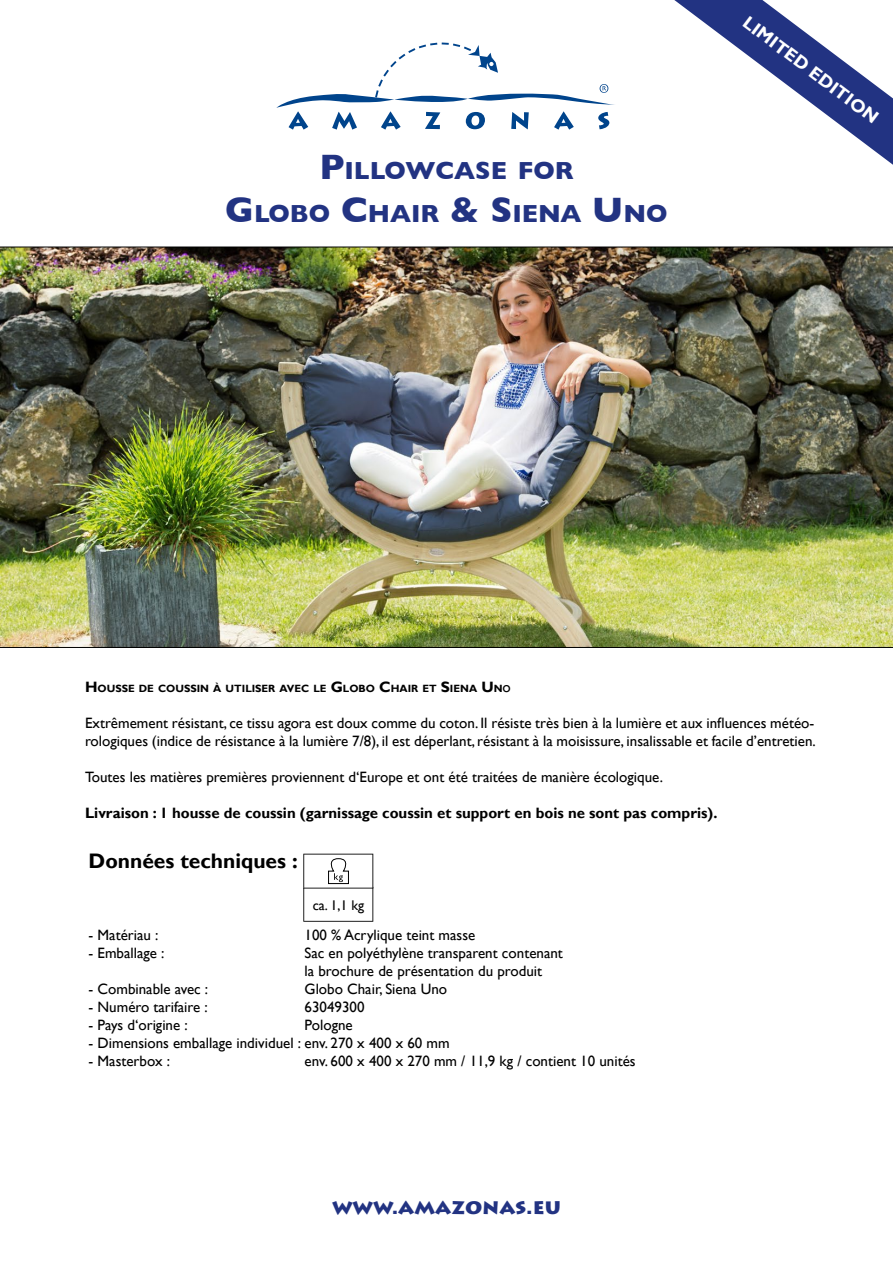
<style>
.page{position:relative;width:893px;height:1263px;background:#fff}
.page>*{position:absolute;margin:0;border:0;box-sizing:border-box;transform-origin:0 0}
.t1{font:700 25.2px/43.2px "Gill Sans";color:#223382;text-align:center}
.t2{font:700 21px "Gill Sans";color:#000}
.t3{font:900 21px "Lithos Pro";color:#223382}
.t4{font:700 18px "Gill Sans";color:#fff}
.t5{font:15px/18px "Gill Sans";color:#000}
.t6{font:700 15px "Gill Sans";color:#000}
.t7{font:14.1px "Gill Sans";color:#000}
.t8{font:700 10.5px "Gill Sans";color:#000}
.s1{font-size:36px}
.s2{font-size:15px}
.s3{font-weight:400;font-size:15px}
</style>
<div class="page">
<svg style="left:276px;top:43px;width:339px;height:87px"></svg>
<img style="left:0;top:247px;width:893px;height:401px">
<svg style="left:674px;top:0;width:219px;height:165px"></svg>
<svg style="left:303px;top:854px;width:70px;height:68px"></svg>
<h1 class="t1" style="left:225px;top:149px;width:444px"><span class="s1">P</span>ILLOWCASE FOR<br><span class="s1">G</span>LOBO <span class="s1">C</span>HAIR <span class="s1">&amp; S</span>IENA <span class="s1">U</span>NO</h1>
<p class="t4" style="left:752px;top:12px;width:166px;rotate:37deg">LIMITED EDITION</p>
<p class="t8" style="left:85px;top:682px;width:427px"><span class="s2">H</span>OUSSE DE COUSSIN À UTILISER AVEC LE <span class="s2">G</span>LOBO <span class="s2">C</span>HAIR ET <span class="s2">S</span>IENA <span class="s2">U</span> N<span class="s3">o</span></p>
<p class="t5" style="left:85px;top:714px;width:732px">Extrêmement résistant, ce tissu agora est doux comme du coton. Il résiste très bien à la lumière et aux influences météo&shy;rologiques (indice de résistance à la lumière 7/8), il est déperlant, résistant à la moisissure, insalissable et facile d’entretien.</p>
<p class="t5" style="left:85px;top:768px;width:579px">Toutes les matières premières proviennent d‘Europe et ont été traitées de manière écologique.</p>
<p class="t6" style="left:85px;top:804px;width:634px">Livraison : 1 housse de coussin (garnissage coussin et support en bois ne sont pas compris).</p>
<h2 class="t2" style="left:89px;top:848px;width:211px">Données techniques :</h2>
<p class="t7" style="left:313px;top:897px;width:53px">ca. 1,1 kg</p>
<p class="t5" style="left:89px;top:926px;width:71px">- Matériau :</p>
<p class="t5" style="left:305px;top:926px;width:172px">100 % Acrylique teint masse</p>
<p class="t5" style="left:89px;top:944px;width:78px">- Emballage :</p>
<p class="t5" style="left:305px;top:944px;width:260px">Sac en polyéthylène transparent contenant la brochure de présentation du produit</p>
<p class="t5" style="left:89px;top:980px;width:121px">- Combinable avec :</p>
<p class="t5" style="left:305px;top:980px;width:144px">Globo Chair, Siena Uno</p>
<p class="t5" style="left:89px;top:998px;width:121px">- Numéro tarifaire :</p>
<p class="t5" style="left:305px;top:998px;width:61px">63049300</p>
<p class="t5" style="left:89px;top:1016px;width:101px">- Pays d‘origine :</p>
<p class="t5" style="left:305px;top:1016px;width:50px">Pologne</p>
<p class="t5" style="left:89px;top:1034px;width:363px">- Dimensions emballage individuel : env. 270 x 400 x 60 mm</p>
<p class="t5" style="left:89px;top:1052px;width:83px">- Masterbox :</p>
<p class="t5" style="left:305px;top:1052px;width:333px">env. 600 x 400 x 270 mm / 11,9 kg / contient 10 unités</p>
<h2 class="t3" style="left:332px;top:1194px;width:230px">WWW.AMAZONAS.EU</h2>
</div>
